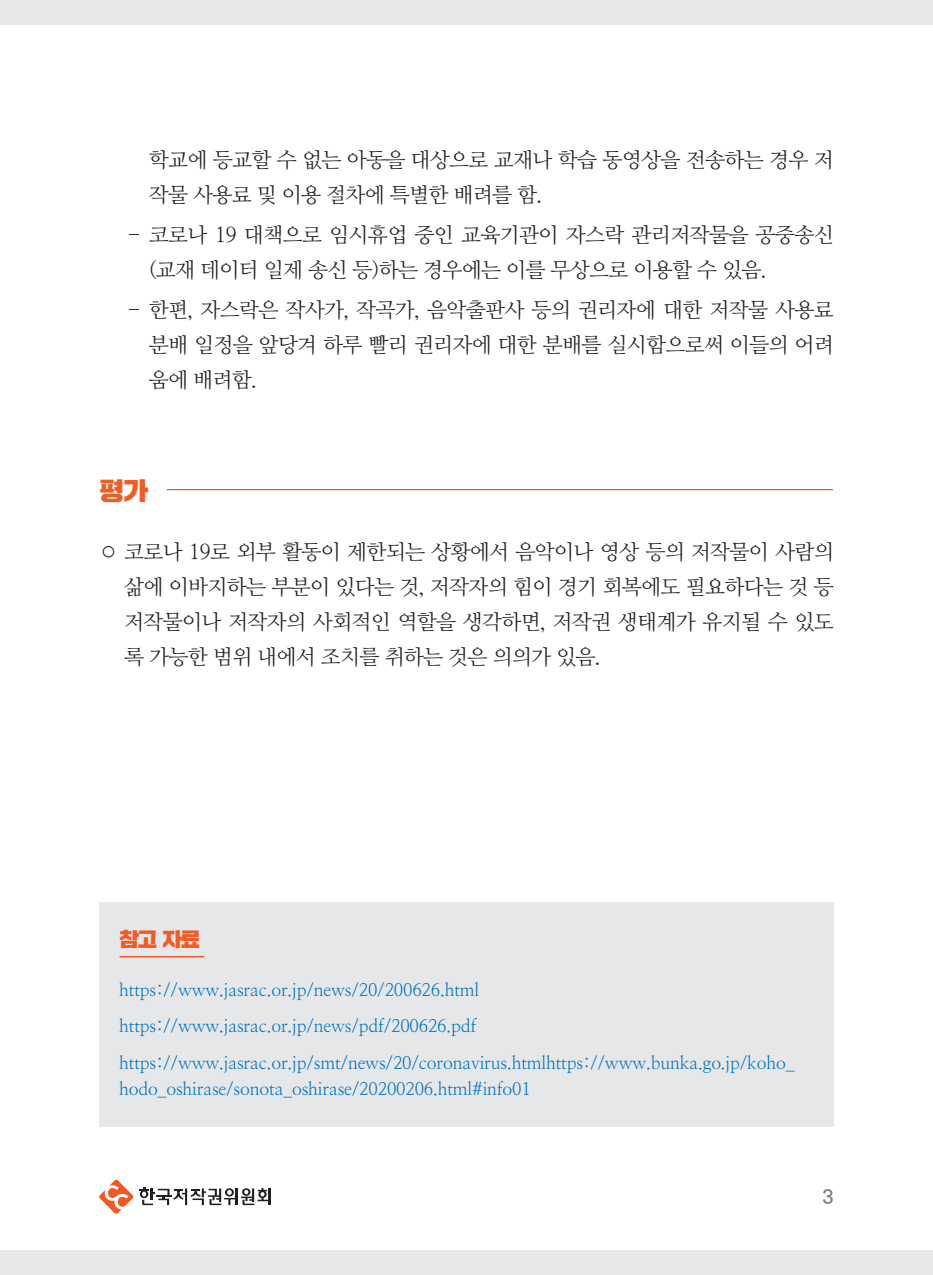
<style>
.page{position:relative;width:933px;height:1275px;background:#fff}
.page>*{position:absolute;margin:0;border:0;box-sizing:border-box;transform-origin:0 0}
.주황서브{font:24.5px "SD Gd Gothic";color:#f15b24}
.t1{font:21px/35px "Nanum Myeongjo OTF";letter-spacing:-.03em;color:#231f20}
.주황서브-2{font:19.43px "SD Gd Gothic";color:#f15b24}
.t2{font:700 19.25px "Ko Pub Dotum";color:#808285}
.t3{font:17.5px/26.2px "Nanum Myeongjo OTF";letter-spacing:-.01em;color:#0072bd}
.s1{font-family:"SD Myeongjo b Md"}
</style>
<div class="page">
<hr style="left:268px;top:1188px;width:3px;height:17px;background:#231f20">
<svg style="left:99px;top:1179px;width:169px;height:35px"></svg>
<div style="left:0;top:0;width:933px;height:25px;background:#e6e7e9"></div>
<div style="left:0;top:1250px;width:933px;height:25px;background:#e6e7e9"></div>
<hr style="left:167px;top:489px;width:666px;height:1px;background:#f15b24">
<div style="left:99px;top:902px;width:734px;height:224px;background:#e6e7e9"></div>
<hr style="left:119px;top:956px;width:85px;height:1px;background:#f15b24">
<p class="t1" style="left:149px;top:141px;width:686px">학교에 등교할 수 없는 아동을 대상으로 교재나 학습 동영상을 전송하는 경우 저 작물 사용료 및 이용 절차에 특별한 배려를 함.</p>
<p class="t1" style="left:149px;top:216px;width:686px;text-indent:-25px">– 코로나 19 대책으로 임시휴업 중인 교육기관이 자스락 관리저작물을 공중송신 (교재 데이터 일제 송신 등)하는 경우에는 이를 무상으로 이용할 수 있음.</p>
<p class="t1" style="left:149px;top:291px;width:686px;text-align:justify;text-indent:-25px">– 한편, 자스락은 작사가, 작곡가, 음악출판사 등의 권리자에 대한 저작물 사용료 분배 일정을 앞당겨 하루 빨리 권리자에 대한 분배를 실시함으로써 이들의 어려 움에 배려함.</p>
<p class="주황서브" style="left:99px;top:478px;width:50px">평가</p>
<p class="t1" style="left:124px;top:534px;width:711px;text-align:justify;text-indent:-25px"><span class="s1">○</span> 코로나 19로 외부 활동이 제한되는 상황에서 음악이나 영상 등의 저작물이 사람의 삶에 이바지하는 부분이 있다는 것, 저작자의 힘이 경기 회복에도 필요하다는 것 등 저작물이나 저작자의 사회적인 역할을 생각하면, 저작권 생태계가 유지될 수 있도 록 가능한 범위 내에서 조치를 취하는 것은 의의가 있음.</p>
<p class="주황서브-2" style="left:119px;top:929px;width:83px">참고 자료</p>
<p class="t3" style="left:119px;top:976px;width:362px">https://www.jasrac.or.jp/news/20/200626.html</p>
<p class="t3" style="left:119px;top:1012px;width:358px">https://www.jasrac.or.jp/news/pdf/200626.pdf</p>
<p class="t3" style="left:119px;top:1048px;width:677px">https://www.jasrac.or.jp/smt/news/20/coronavirus.htmlhttps://www.bunka.go.jp/koho_ hodo_oshirase/sonota_oshirase/20200206.html#info01</p>
<p class="t2" style="left:823px;top:1187px;width:12px">3</p>
</div>
